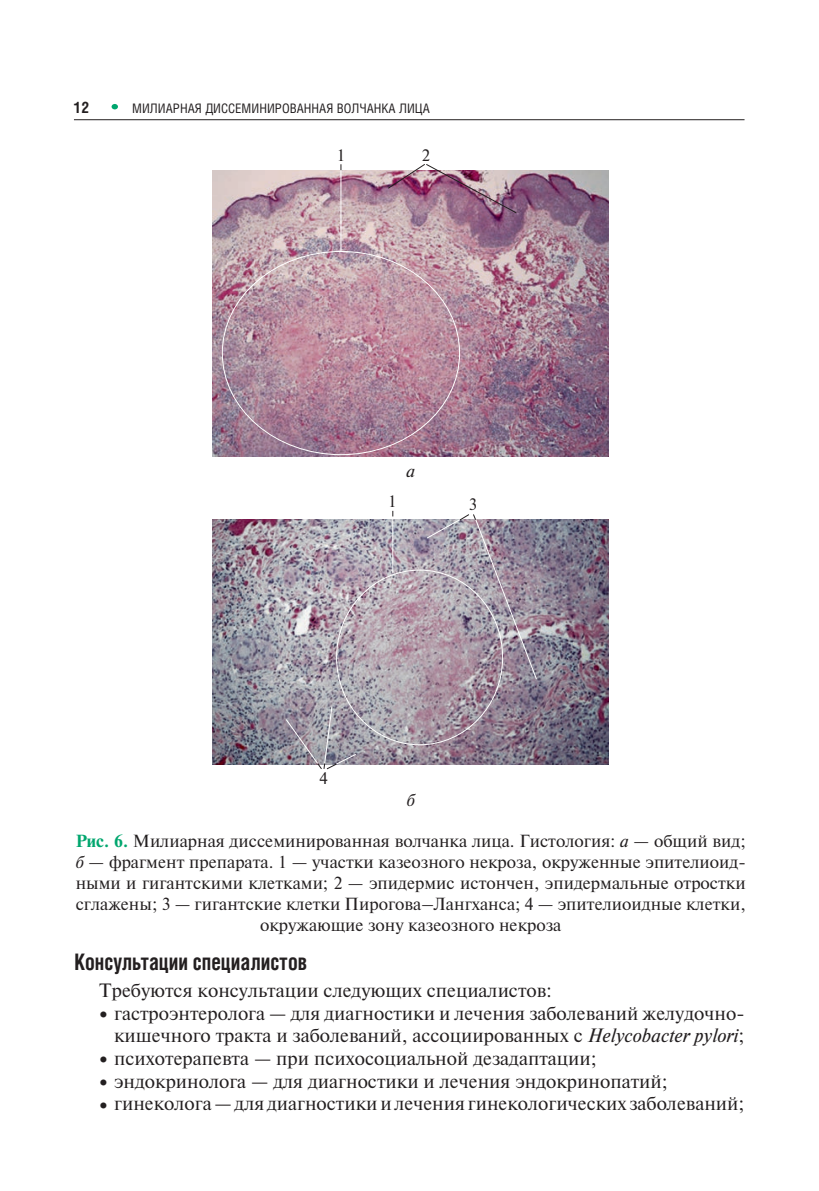
<style>
.page{position:relative;width:819px;height:1191px;background:#fff}
.page>*{position:absolute;margin:0;border:0;box-sizing:border-box;transform-origin:0 0}
.t1{font:700 22.75px "Helios Cond";color:#231f20;scale:.9 1}
.t2{font:19.25px/22.6px "Newton";color:#231f20;text-align:right}
.t3{font:17.5px/21px "Newton";color:#231f20;text-align:center}
.t4{font:italic 17.5px "Newton";color:#231f20}
.t5{font:16.62px "Newton";color:#231f20}
.t6{font:700 15.75px "Helios Cond";color:#231f20}
.t7{font:13.12px "Helios Cond";color:#231f20}
.s1{font-weight:700;color:#00a66e}
.s2{font-style:italic}
.s3{font-size:26.25px}
</style>
<div class="page">
<hr style="left:74px;top:119px;width:670px;height:1px;background:#231f20">
<svg style="left:112px;top:104px;width:6px;height:5px"></svg>
<img style="left:212px;top:170px;width:397px;height:286px">
<img style="left:387px;top:164px;width:130px;height:50px">
<hr style="left:340px;top:170px;width:1px;height:81px;background:#fff">
<img style="left:212px;top:519px;width:397px;height:246px">
<hr style="left:392px;top:516px;width:1px;height:57px;background:#fff">
<svg style="left:426px;top:514px;width:111px;height:166px;background:#a598a5"></svg>
<svg style="left:285px;top:705px;width:72px;height:65px;background:#a09ba6"></svg>
<p class="t6" style="left:74px;top:102px;width:17px">12</p>
<p class="t7" style="left:132px;top:103px;width:299px">МИЛИАРНАЯ ДИССЕМИНИРОВАННАЯ ВОЛЧАНКА ЛИЦА</p>
<p class="t5" style="left:337px;top:149px;width:10px">1</p>
<p class="t5" style="left:422px;top:149px;width:10px">2</p>
<p class="t5" style="left:388px;top:494px;width:10px">1</p>
<p class="t4" style="left:406px;top:464px;width:10px">а</p>
<p class="t5" style="left:469px;top:498px;width:10px">3</p>
<p class="t5" style="left:319px;top:772px;width:10px">4</p>
<p class="t4" style="left:406px;top:793px;width:10px">б</p>
<p class="t3" style="left:76px;top:831px;width:671px"><span class="s1">Рис. 6.</span> Милиарная диссеминированная волчанка лица. Гистология: <span class="s2">а</span> — общий вид; <span class="s2">б</span> — фрагмент препарата. 1 — участки казеозного некроза, окруженные эпителиоид&shy;ными и гигантскими клетками; 2 — эпидермис истончен, эпидермальные отростки сглажены; 3 — гигантские клетки Пирогова–Лангханса; 4 — эпителиоидные клетки, окружающие зону казеозного некроза</p>
<p class="t1" style="left:74px;top:953px;width:260px">Консультации специалистов</p>
<p class="t2" style="left:99px;top:981px;width:454px">Требуются консультации следующих специалистов:</p>
<p class="t2" style="left:94px;top:1003px;width:651px"><span class="s3">•</span>гастроэнтеролога — для диагностики и лечения заболеваний желудочно&shy;кишечного тракта и заболеваний, ассоциированных с <span class="s2">Helycobacter pylori</span>;</p>
<p class="t2" style="left:94px;top:1048px;width:504px"><span class="s3">•</span>психотерапевта — при психосоциальной дезадаптации;</p>
<p class="t2" style="left:94px;top:1071px;width:575px"><span class="s3">•</span>эндокринолога — для диагностики и лечения эндокринопатий;</p>
<p class="t2" style="left:94px;top:1093px;width:651px"><span class="s3">•</span>гинеколога — для диагностики и лечения гинекологических заболе ваний;</p>
</div>
